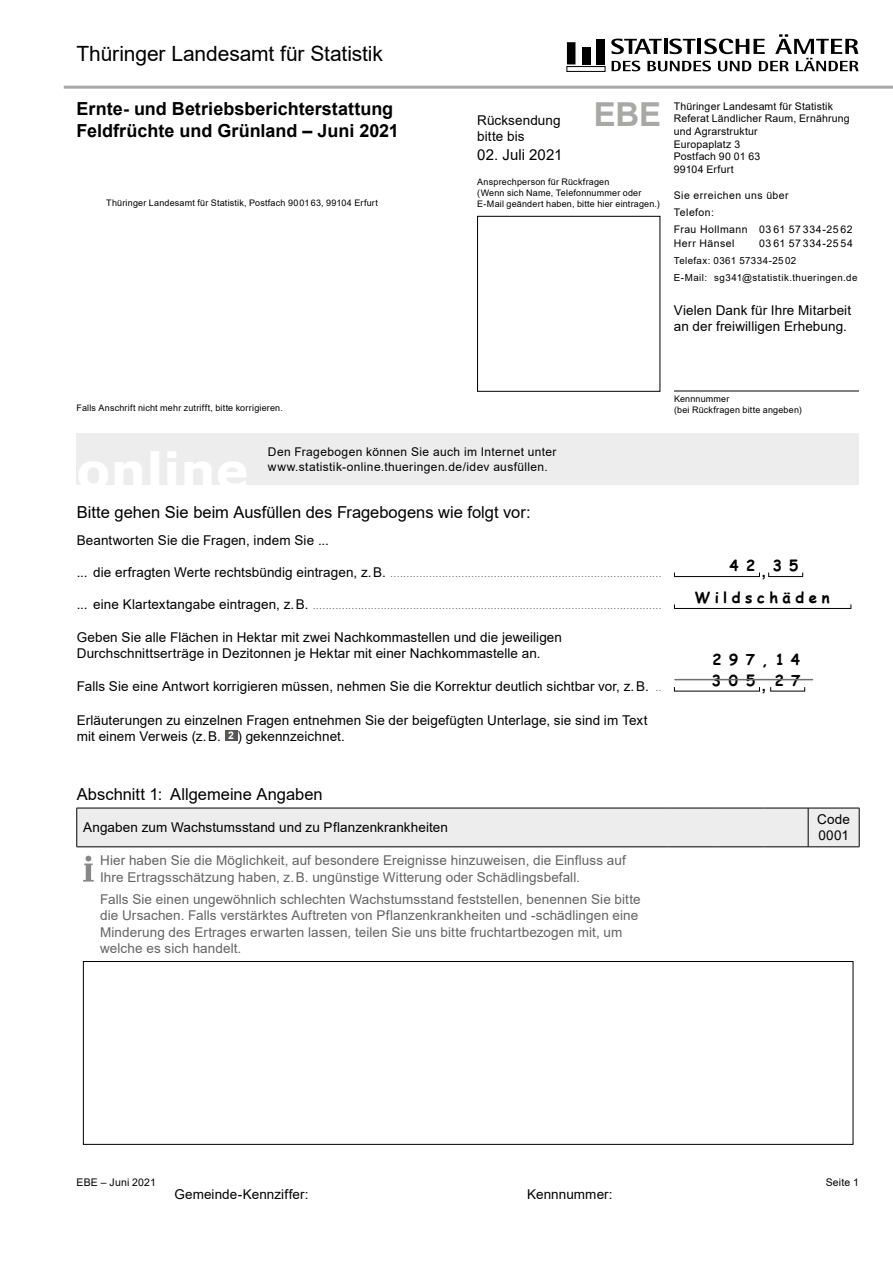
<style>
.page{position:relative;width:893px;height:1263px;background:#fff}
.page>*{position:absolute;margin:0;border:0;box-sizing:border-box;transform-origin:0 0}
.t1{font:700 33px "Arial";color:#a8a8a7}
.t2{font:21px "Arial";letter-spacing:-.005em;color:#000}
.t3{font:700 18px/21.6px "Arial";color:#000}
.t4{font:16.5px "Arial";color:#000}
.t5{font:700 15px/20.2px "Comic Sans MS";letter-spacing:.31em;color:#000;text-align:right}
.t6{font:15px "Arial";letter-spacing:.005em;color:#000}
.t7{font:700 15px "Arial";color:#000}
.t8{font:13.5px/16.2px "Arial";letter-spacing:.005em;color:#000}
.t9{font:13.5px/16.2px "Arial";letter-spacing:.005em;color:#646363}
.t10{font:12px/14.4px "Arial";letter-spacing:.03em;color:#000}
.t11{font:10.5px "Arial";color:#706f6f}
.t12{font:10.5px/12.6px "Arial";letter-spacing:.02em;color:#000}
.t13{font:10.5px/17.4px "Arial";letter-spacing:.045em;color:#000}
.t14{font:10.5px "Arial";letter-spacing:.05em;color:#000}
.t15{font:9.75px/17.4px "Arial";letter-spacing:.045em;color:#000}
.t16{font:9px/10.8px "Arial";letter-spacing:.02em;color:#000}
.s1{font-size:13.5px;color:#000}
.s2{font-size:10.5px;color:#706f6f}
.s3{font-weight:700;font-size:10.5px;color:#fff}
.s4{font-family:"Arial"}
</style>
<div class="page">
<hr style="left:674px;top:391px;width:185px;height:1px;background:#000">
<div style="left:477px;top:216px;width:183px;height:175px;border:1px solid #000"></div>
<div style="left:77px;top:434px;width:782px;height:51px;background:#ededed"></div>
<div style="left:78px;top:809px;width:781px;height:37px;background:#ededed"></div>
<hr style="left:77px;top:808px;width:591px;height:1px;background:#000">
<hr style="left:77px;top:808px;width:1px;height:39px;background:#000">
<hr style="left:668px;top:808px;width:51px;height:1px;background:#000">
<hr style="left:719px;top:808px;width:44px;height:1px;background:#000">
<hr style="left:763px;top:808px;width:45px;height:1px;background:#000">
<hr style="left:808px;top:808px;width:51px;height:1px;background:#000">
<hr style="left:808px;top:808px;width:1px;height:39px;background:#000">
<hr style="left:859px;top:808px;width:1px;height:39px;background:#000">
<hr style="left:77px;top:846px;width:591px;height:1px;background:#000">
<hr style="left:668px;top:846px;width:51px;height:1px;background:#000">
<hr style="left:719px;top:846px;width:44px;height:1px;background:#000">
<hr style="left:763px;top:846px;width:45px;height:1px;background:#000">
<hr style="left:808px;top:846px;width:51px;height:1px;background:#000">
<hr style="left:674px;top:576px;width:86px;height:1px;background:#000">
<hr style="left:768px;top:576px;width:35px;height:1px;background:#000">
<hr style="left:674px;top:608px;width:177px;height:1px;background:#000">
<hr style="left:674px;top:691px;width:86px;height:1px;background:#000">
<hr style="left:770px;top:691px;width:35px;height:1px;background:#000">
<hr style="left:675px;top:679px;width:137px;height:1px;background:#706f6f">
<div style="left:225px;top:730px;width:12px;height:11px;background:#575756"></div>
<svg style="left:83px;top:856px;width:11px;height:25px"></svg>
<div style="left:83px;top:961px;width:770px;height:183px;border:1px solid #000"></div>
<hr style="left:64px;top:86px;width:829px;height:3px;background:#a8a8a7">
<div style="left:567px;top:66px;width:38px;height:5px;border:1px solid #000"></div>
<div style="left:596px;top:39px;width:9px;height:25px;background:#000"></div>
<div style="left:567px;top:42px;width:8px;height:22px;background:#000"></div>
<div style="left:582px;top:47px;width:8px;height:17px;background:#000"></div>
<svg style="left:611px;top:34px;width:247px;height:37px"></svg>
<h2 class="t2" style="left:77px;top:39px;width:308px">Thüringer Landesamt für Statistik</h2>
<h3 class="t3" style="left:77px;top:98px;width:324px">Ernte- und Betriebsberichterstattung<br>Feldfrüchte und Grünland – Juni 2021</h3>
<h1 class="t1" style="left:594px;top:91px;width:69px">EBE</h1>
<p class="t8" style="left:477px;top:112px;width:85px">Rücksendung bitte bis</p>
<p class="t16" style="left:106px;top:198px;width:273px">Thüringer Landesamt für Statistik, Postfach 900163, 99104 Erfurt</p>
<p class="t6" style="left:477px;top:144px;width:87px">02. Juli 2021</p>
<p class="t16" style="left:477px;top:177px;width:184px">Ansprechperson für Rückfragen<br>(Wenn sich Name, Telefonnummer oder<br>E-Mail geändert haben, bitte hier eintragen.)</p>
<p class="t12" style="left:674px;top:100px;width:177px">Thüringer Landesamt für Statistik<br>Referat Ländlicher Raum, Ernährung und Agrarstruktur<br>Europaplatz 3<br>Postfach 90 01 63<br>99104 Erfurt</p>
<p class="t13" style="left:674px;top:186px;width:180px">Sie erreichen uns über<br>Telefon:<br>Frau Hollmann 03 61 57 334-25 62</p>
<p class="t13" style="left:674px;top:234px;width:62px">Herr Hänsel</p>
<p class="t14" style="left:759px;top:236px;width:95px">03 61 57 334-25 54</p>
<p class="t15" style="left:674px;top:252px;width:185px">Telefax: 0361 57334-25 02<br>E-Mail: sg341@statistik.thueringen.de</p>
<p class="t8" style="left:674px;top:302px;width:179px">Vielen Dank für Ihre Mitarbeit an der freiwilligen Erhebung.</p>
<p class="t16" style="left:77px;top:402px;width:208px">Falls Anschrift nicht mehr zutrifft, bitte korrigieren.</p>
<p class="t10" style="left:268px;top:445px;width:290px">Den Fragebogen können Sie auch im Internet unter www.statistik-online.thueringen.de/idev ausfüllen.</p>
<p class="t4" style="left:77px;top:501px;width:455px">Bitte gehen Sie beim Ausfüllen des Fragebogens wie folgt vor:</p>
<p class="t8" style="left:77px;top:532px;width:254px">Beantworten Sie die Fragen, indem Sie ...</p>
<p class="t11" style="left:77px;top:566px;width:586px"><span class="s1">... die erfragten Werte rechtsbündig eintragen, z. B.</span> ....................................................................................</p>
<p class="t11" style="left:77px;top:598px;width:586px"><span class="s1">... eine Klartextangabe eintragen, z.B.</span> ............................................................................................................</p>
<p class="t8" style="left:77px;top:629px;width:487px">Geben Sie alle Flächen in Hektar mit zwei Nachkommastellen und die jeweiligen<br>Durchschnittserträge in Dezitonnen je Hektar mit einer Nachkommastelle an.</p>
<p class="t8" style="left:77px;top:678px;width:586px">Falls Sie eine Antwort korrigieren müssen, nehmen Sie die Korrektur deutlich sichtbar vor, z. B. <span class="s2">..</span></p>
<p class="t8" style="left:77px;top:712px;width:572px">Erläuterungen zu einzelnen Fragen entnehmen Sie der beigefügten Unterlage, sie sind im Text mit einem Verweis (z. B. <span class="s3">2</span> ) gekennzeichnet.</p>
<p class="t16" style="left:674px;top:393px;width:129px">Kennnummer<br>(bei Rückfragen bitte angeben)</p>
<p class="t5" style="left:729px;top:555px;width:71px">42 35</p>
<p class="t7" style="left:762px;top:561px;width:6px">,</p>
<p class="t5" style="left:695px;top:587px;width:136px">Wildschäden</p>
<p class="t5" style="left:712px;top:649px;width:90px">,14<br>305<span class="s4">,</span>27</p>
<p class="t5" style="left:712px;top:649px;width:44px">297</p>
<p class="t4" style="left:77px;top:782px;width:247px">Abschnitt 1: Allgemeine Angaben</p>
<p class="t8" style="left:83px;top:819px;width:366px">Angaben zum Wachstumsstand und zu Pflanzenkrankheiten</p>
<p class="t8" style="left:817px;top:811px;width:34px">Code<br>0001</p>
<p class="t9" style="left:100px;top:852px;width:527px">Hier haben Sie die Möglichkeit, auf besondere Ereignisse hinzuweisen, die Einfluss auf<br>Ihre Ertragsschätzung haben, z. B. ungünstige Witterung oder Schädlingsbefall.</p>
<p class="t9" style="left:100px;top:891px;width:542px">Falls Sie einen ungewöhnlich schlechten Wachstumsstand feststellen, benennen Sie bitte die Ursachen. Falls verstärktes Auftreten von Pflanzenkrankheiten und -schädlingen eine Minderung des Ertrages erwarten lassen, teilen Sie uns bitte fruchtartbezogen mit, um welche es sich handelt.</p>
<p class="t12" style="left:77px;top:1176px;width:81px">EBE – Juni 2021</p>
<p class="t12" style="left:826px;top:1176px;width:35px">Seite 1</p>
<p class="t8" style="left:174px;top:1186px;width:136px">Gemeinde-Kennziffer:</p>
<p class="t8" style="left:527px;top:1186px;width:87px">Kennnummer:</p>
</div>
